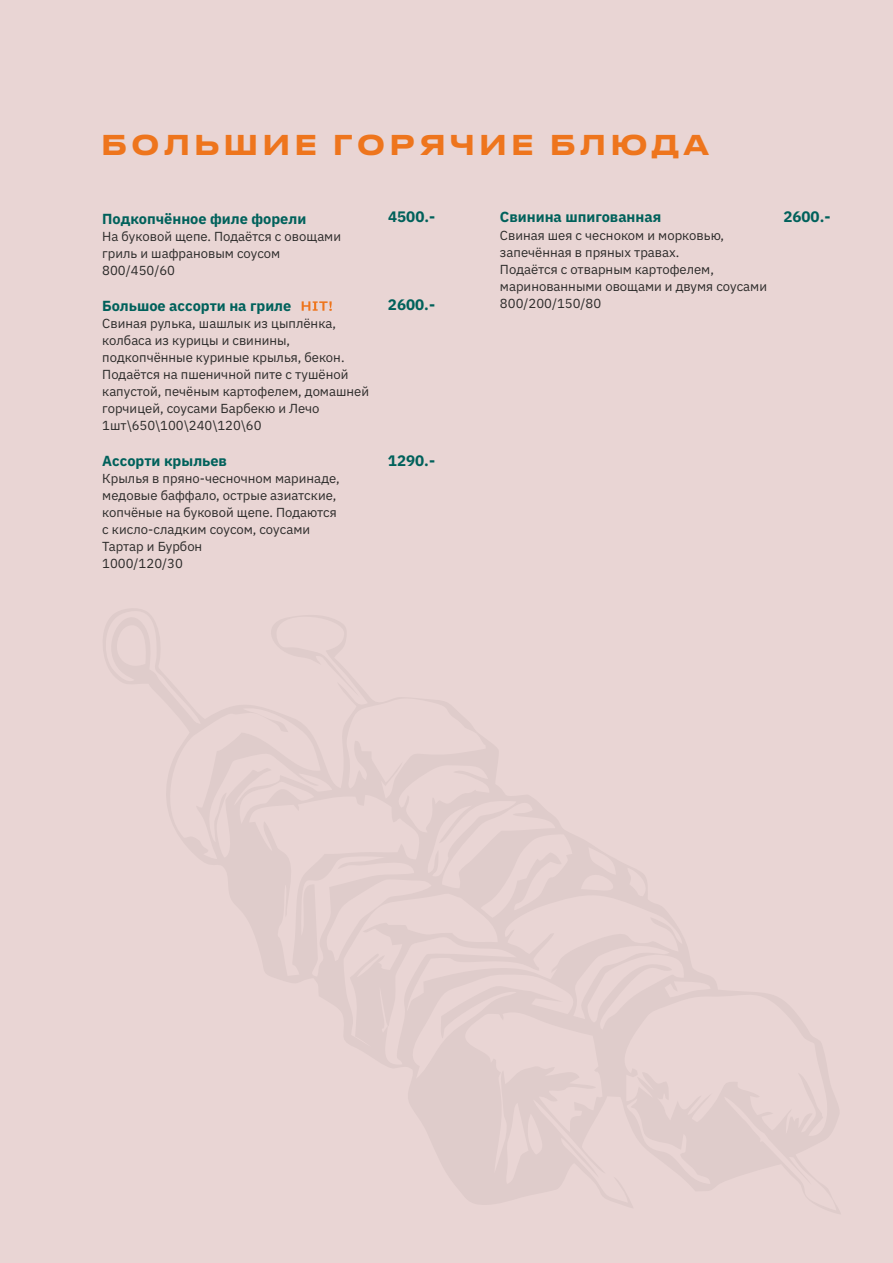
<style>
.page{position:relative;width:893px;height:1263px;background:#e9d5d4}
.page>*{position:absolute;margin:0;border:0;box-sizing:border-box;transform-origin:0 0}
.t1{font:500 27px "Druk Text Wide Cy";letter-spacing:.15em;color:#ee751d}
.t2{font:700 15.15px "IBM Plex Sans";color:#00615b}
.t3{font:700 14.55px "IBM Plex Sans";color:#00615b}
.t4{font:13.05px/17px "IBM Plex Sans";color:#2b2a29}
</style>
<div class="page">
<svg style="left:302px;top:301px;width:30px;height:10px"></svg>
<h1 class="t1" style="left:101px;top:133px;width:610px">БОЛЬШИЕ ГОРЯЧИЕ БЛЮДА</h1>
<p class="t3" style="left:102px;top:212px;width:206px">Подкопчённое филе форели</p>
<p class="t2" style="left:388px;top:210px;width:49px">4500.-</p>
<p class="t4" style="left:102px;top:229px;width:240px">На буковой щепе. Подаётся с овощами гриль и шафрановым соусом<br>800/450/60</p>
<p class="t3" style="left:102px;top:299px;width:191px">Большое ассорти на гриле</p>
<p class="t4" style="left:102px;top:316px;width:268px">Свиная рулька, шашлык из цыплёнка, колбаса из курицы и свинины, подкопчённые куриные крылья, бекон.<br>Подаётся на пшеничной пите с тушёной капустой, печёным картофелем, домашней горчицей, соусами Барбекю и Лечо 1шт\650\100\240\120\60</p>
<p class="t3" style="left:102px;top:454px;width:126px">Ассорти крыльев</p>
<p class="t4" style="left:102px;top:471px;width:239px">Крылья в пряно-чесночном маринаде, медовые баффало, острые азиатские, копчёные на буковой щепе. Подаются с кисло-сладким соусом, соусами<br>Тартар и Бурбон<br>1000/120/30</p>
<p class="t2" style="left:388px;top:298px;width:49px">2600.-</p>
<p class="t2" style="left:388px;top:454px;width:49px">1290.-</p>
<p class="t3" style="left:500px;top:211px;width:163px">Свинина шпигованная</p>
<p class="t2" style="left:783px;top:210px;width:49px">2600.-</p>
<p class="t4" style="left:500px;top:227px;width:269px">Свиная шея с чесноком и морковью, запечённая в пряных травах.<br>Подаётся с отварным картофелем, маринованными овощами и двумя соусами<br>800/200/150/80</p>
</div>
